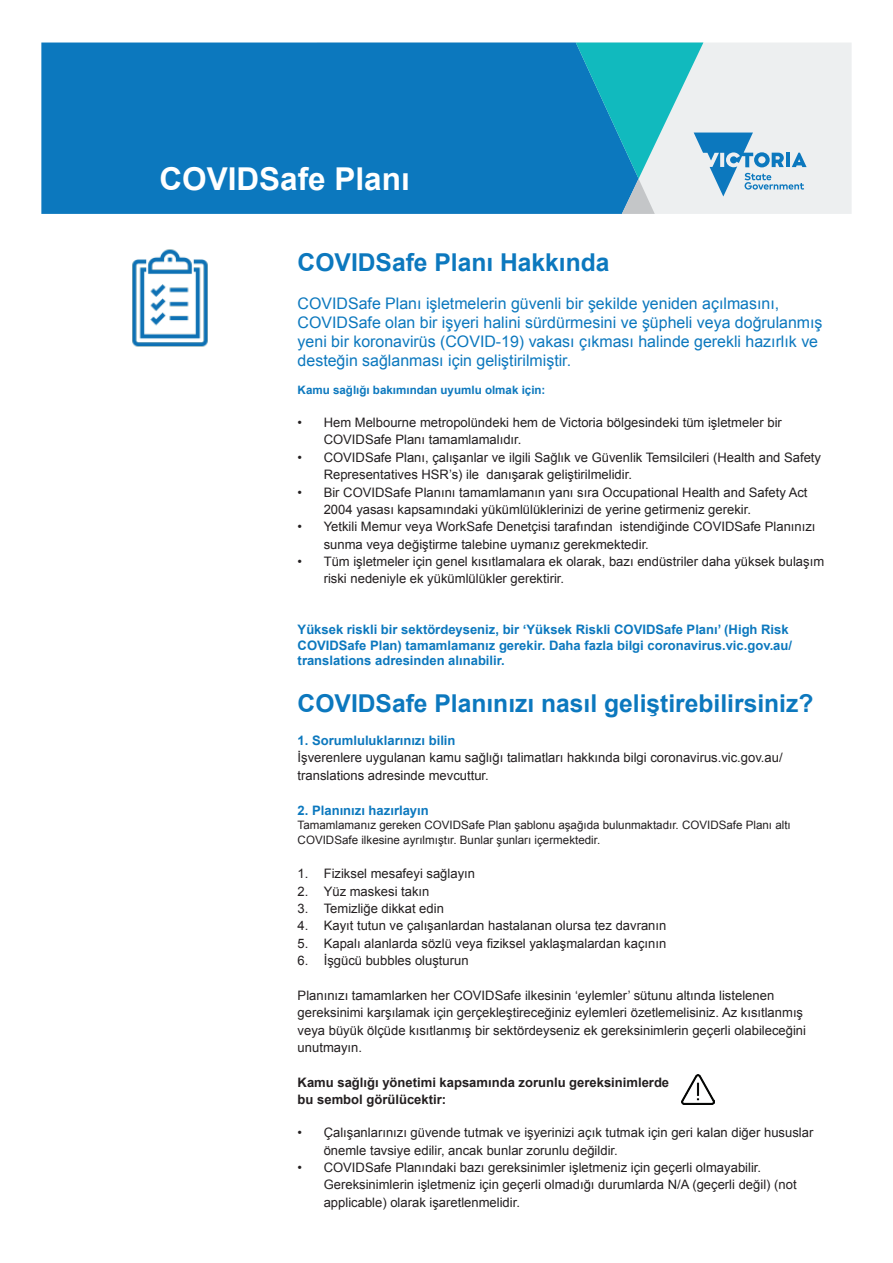
<style>
.page{position:relative;width:893px;height:1263px;background:#fff}
.page>*{position:absolute;margin:0;border:0;box-sizing:border-box;transform-origin:0 0}
.t1{font:700 31.5px "Arial";color:#fff}
.t2{font:700 24.6px "Arial";color:#0c78be}
.t3{font:15.9px/19px "Arial";color:#0c78be}
.t4{font:13.05px/17.4px "Arial";color:#231f20}
.t5{font:700 13.05px/15.6px "Arial";color:#0c78be}
.t6{font:700 13.05px/17.4px "Arial";color:#231f20}
.t7{font:11.55px/14.5px "Arial";color:#231f20}
.t8{font:700 11.55px "Arial";color:#0c78be}
</style>
<div class="page">
<div style="left:807px;top:43px;width:45px;height:171px;background:#edeff0"></div>
<div style="left:41px;top:43px;width:535px;height:171px;background:#0c78be"></div>
<svg style="left:576px;top:43px;width:231px;height:171px;background:#8ac8d9"></svg>
<img style="left:132px;top:249px;width:76px;height:98px">
<img style="left:681px;top:1074px;width:33px;height:31px">
<h1 class="t1" style="left:159px;top:158px;width:252px">COVIDSafe Planı</h1>
<h2 class="t2" style="left:298px;top:246px;width:313px">COVIDSafe Planı Hakkında</h2>
<p class="t3" style="left:298px;top:294px;width:526px">COVIDSafe Planı işletmelerin güvenli bir şekilde yeniden açılmasını, COVIDSafe olan bir işyeri halini sürdürmesini ve şüpheli veya doğrulanmış yeni bir koronavirüs (COVID-19) vakası çıkması halinde gerekli hazırlık ve desteğin sağlanması için geliştirilmiştir.</p>
<p class="t8" style="left:298px;top:382px;width:249px">Kamu sağlığı bakımından uyumlu olmak için:</p>
<p class="t4" style="left:324px;top:414px;width:460px;text-indent:-26px">• Hem Melbourne metropolündeki hem de Victoria bölgesindeki tüm işletmeler bir<br>COVIDSafe Planı tamamlamalıdır.</p>
<p class="t4" style="left:324px;top:449px;width:499px;text-indent:-26px">• COVIDSafe Planı, çalışanlar ve ilgili Sağlık ve Güvenlik Temsilcileri (Health and Safety<br>Representatives HSR’s) ile danışarak geliştirilmelidir.</p>
<p class="t4" style="left:324px;top:483px;width:485px;text-indent:-26px">• Bir COVIDSafe Planını tamamlamanın yanı sıra Occupational Health and Safety Act<br>2004 yasası kapsamındaki yükümlülüklerinizi de yerine getirmeniz gerekir.</p>
<p class="t4" style="left:324px;top:518px;width:493px;text-indent:-26px">• Yetkili Memur veya WorkSafe Denetçisi tarafından istendiğinde COVIDSafe Planınızı sunma veya değiştirme talebine uymanız gerekmektedir.</p>
<p class="t4" style="left:324px;top:553px;width:502px;text-indent:-26px">• Tüm işletmeler için genel kısıtlamalara ek olarak, bazı endüstriler daha yüksek bulaşım riski nedeniyle ek yükümlülükler gerektirir.</p>
<p class="t5" style="left:298px;top:622px;width:496px">Yüksek riskli bir sektördeyseniz, bir ‘Yüksek Riskli COVIDSafe Planı’ (High Risk<br>COVIDSafe Plan) tamamlamanız gerekir. Daha fazla bilgi coronavirus.vic.gov.au/ translations adresinden alınabilir.</p>
<h2 class="t2" style="left:298px;top:687px;width:517px">COVIDSafe Planınızı nasıl geliştirebilirsiniz?</h2>
<p class="t5" style="left:298px;top:733px;width:159px">1. Sorumluluklarınızı bilin</p>
<p class="t4" style="left:298px;top:749px;width:487px">İşverenlere uygulanan kamu sağlığı talimatları hakkında bilgi coronavirus.vic.gov.au/ translations adresinde mevcuttur.</p>
<p class="t5" style="left:298px;top:803px;width:133px">2. Planınızı hazırlayın</p>
<p class="t7" style="left:298px;top:818px;width:495px">Tamamlamanız gereken COVIDSafe Plan şablonu aşağıda bulunmaktadır. COVIDSafe Planı altı<br>COVIDSafe ilkesine ayrılmıştır. Bunlar şunları içermektedir.</p>
<p class="t4" style="left:298px;top:865px;width:179px">1. Fiziksel mesafeyi sağlayın</p>
<p class="t4" style="left:298px;top:882px;width:133px">2. Yüz maskesi takın</p>
<p class="t4" style="left:298px;top:900px;width:148px">3. Temizliğe dikkat edin</p>
<p class="t4" style="left:298px;top:917px;width:370px">4. Kayıt tutun ve çalışanlardan hastalanan olursa tez davranın</p>
<p class="t4" style="left:298px;top:935px;width:370px">5. Kapalı alanlarda sözlü veya fiziksel yaklaşmalardan kaçının</p>
<p class="t4" style="left:298px;top:952px;width:172px">6. İşgücü bubbles oluşturun</p>
<p class="t4" style="left:298px;top:987px;width:510px">Planınızı tamamlarken her COVIDSafe ilkesinin ‘eylemler’ sütunu altında listelenen gereksinimi karşılamak için gerçekleştireceğiniz eylemleri özetlemelisiniz. Az kısıtlanmış veya büyük ölçüde kısıtlanmış bir sektördeyseniz ek gereksinimlerin geçerli olabileceğini unutmayın.</p>
<p class="t6" style="left:298px;top:1074px;width:373px">Kamu sağlığı yönetimi kapsamında zorunlu gereksinimlerde bu sembol görülücektir:</p>
<p class="t4" style="left:324px;top:1124px;width:491px;text-indent:-26px">• Çalışanlarınızı güvende tutmak ve işyerinizi açık tutmak için geri kalan diğer hususlar önemle tavsiye edilir, ancak bunlar zorunlu değildir.</p>
<p class="t4" style="left:324px;top:1159px;width:474px;text-indent:-26px">• COVIDSafe Planındaki bazı gereksinimler işletmeniz için geçerli olmayabilir.<br>Gereksinimlerin işletmeniz için geçerli olmadığı durumlarda N/A (geçerli değil) (not applicable) olarak işaretlenmelidir.</p>
</div>
